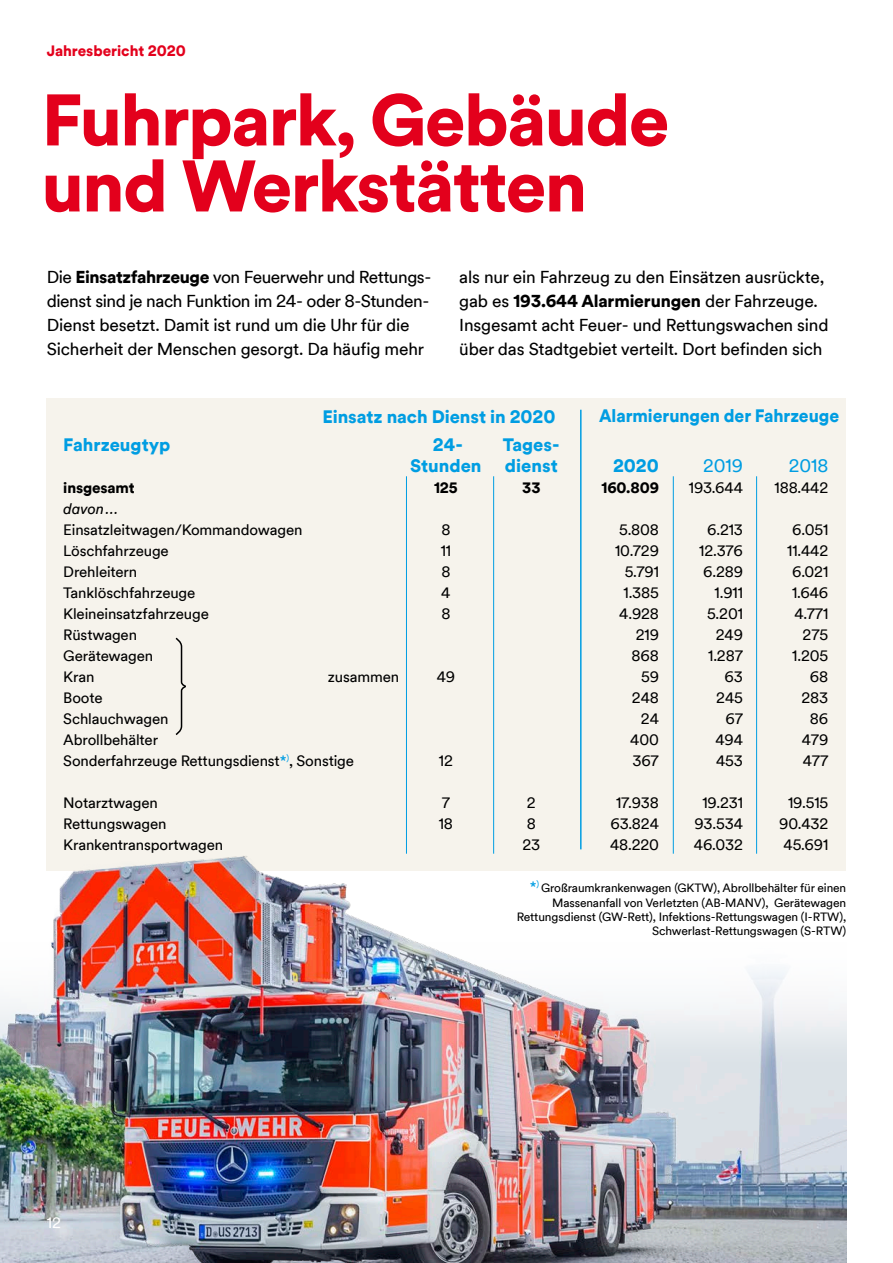
<style>
.page{position:relative;width:893px;height:1263px;background:#fff}
.page>*{position:absolute;margin:0;border:0;box-sizing:border-box;transform-origin:0 0}
.t1{font:900 72px/66px "Duesseldorf Circular TT";letter-spacing:-.025em;color:#e3001c}
.t2{font:900 18px "Duesseldorf Circular TT";letter-spacing:-.005em;color:#009de2}
.t3{font:900 18px "Duesseldorf Circular TT";letter-spacing:-.005em;color:#009de2;scale:.96 1}
.t4{font:18px "Duesseldorf Circular TT";letter-spacing:-.005em;color:#009de2}
.t5{font:17.25px/24px "Duesseldorf Circular TT";letter-spacing:-.01em;color:#000}
.t6{font:15px "Duesseldorf Circular TT";letter-spacing:-.01em;color:#000}
.t7{font:900 15px "Duesseldorf Circular TT";letter-spacing:-.01em;color:#000}
.t8{font:900 15px "Duesseldorf Circular TT";letter-spacing:-.005em;color:#e3001c}
.t9{font:italic 15px "Duesseldorf Circular TT";letter-spacing:-.01em;color:#000}
.t10{font:15px "Duesseldorf Circular TT";color:#fff}
.t11{font:12px/14.4px "Duesseldorf Circular TT";letter-spacing:-.01em;color:#000;text-align:right}
.s1{font-weight:900}
.s2{color:#009de2}
.s3{font-size:15px;color:#009de2}
</style>
<div class="page">
<div style="left:47px;top:398px;width:799px;height:472px;background:#f6f3ec"></div>
<hr style="left:673px;top:476px;width:1px;height:378px;background:#009de2">
<hr style="left:493px;top:476px;width:1px;height:378px;background:#009de2">
<hr style="left:406px;top:476px;width:1px;height:378px;background:#009de2">
<hr style="left:756px;top:476px;width:1px;height:378px;background:#009de2">
<hr style="left:580px;top:410px;width:2px;height:439px;background:#009de2">
<svg style="left:175px;top:637px;width:11px;height:98px"></svg>
<img style="left:687px;top:967px;width:159px;height:296px">
<img style="left:0;top:753px;width:687px;height:510px">
<svg style="left:48px;top:1217px;width:29px;height:28px"></svg>
<p class="t8" style="left:47px;top:40px;width:141px">Jahresbericht 2020</p>
<h1 class="t1" style="left:41px;top:84px;width:630px">Fuhrpark, Gebäude und Werkstätten</h1>
<p class="t5" style="left:47px;top:264px;width:386px">Die <span class="s1">Einsatzfahrzeuge</span> von Feuerwehr und Rettungs&shy;dienst sind je nach Funktion im 24- oder 8-Stunden-Dienst besetzt. Damit ist rund um die Uhr für die Sicherheit der Menschen gesorgt. Da häufig mehr</p>
<p class="t5" style="left:459px;top:264px;width:371px">als nur ein Fahrzeug zu den Einsätzen ausrückte, gab es <span class="s1">193.644 Alarmierungen</span> der Fahrzeuge.<br>Insgesamt acht Feuer- und Rettungswachen sind über das Stadtgebiet verteilt. Dort befinden sich</p>
<p class="t2" style="left:322px;top:404px;width:235px">Einsatz nach Dienst in 2020</p>
<p class="t3" style="left:599px;top:403px;width:252px">Alarmierungen der Fahrzeuge</p>
<p class="t2" style="left:63px;top:432px;width:109px">Fahrzeugtyp</p>
<p class="t2" style="left:433px;top:432px;width:31px">24-</p>
<p class="t2" style="left:503px;top:432px;width:58px">Tages-</p>
<p class="t2" style="left:410px;top:453px;width:73px">Stunden</p>
<p class="t2" style="left:505px;top:453px;width:54px">dienst</p>
<p class="t2" style="left:613px;top:453px;width:47px">2020</p>
<p class="t4" style="left:703px;top:453px;width:41px">2019</p>
<p class="t4" style="left:789px;top:453px;width:41px">2018</p>
<p class="t7" style="left:63px;top:477px;width:73px">insgesamt</p>
<p class="t7" style="left:434px;top:477px;width:25px">125</p>
<p class="t7" style="left:522px;top:477px;width:20px">33</p>
<p class="t7" style="left:601px;top:477px;width:59px">160.809</p>
<p class="t6" style="left:689px;top:477px;width:56px">193.644</p>
<p class="t6" style="left:775px;top:477px;width:55px">188.442</p>
<p class="t9" style="left:63px;top:498px;width:56px">davon …</p>
<p class="t6" style="left:63px;top:519px;width:241px">Einsatzleitwagen/Kommandowagen</p>
<p class="t6" style="left:441px;top:519px;width:11px">8</p>
<p class="t6" style="left:619px;top:519px;width:41px">5.808</p>
<p class="t6" style="left:707px;top:519px;width:37px">6.213</p>
<p class="t6" style="left:792px;top:519px;width:38px">6.051</p>
<p class="t6" style="left:63px;top:540px;width:107px">Löschfahrzeuge</p>
<p class="t6" style="left:441px;top:540px;width:12px">11</p>
<p class="t6" style="left:615px;top:540px;width:45px">10.729</p>
<p class="t6" style="left:699px;top:540px;width:45px">12.376</p>
<p class="t6" style="left:787px;top:540px;width:43px">11.442</p>
<p class="t6" style="left:63px;top:561px;width:76px">Drehleitern</p>
<p class="t6" style="left:441px;top:561px;width:11px">8</p>
<p class="t6" style="left:625px;top:561px;width:36px">5.791</p>
<p class="t6" style="left:703px;top:561px;width:41px">6.289</p>
<p class="t6" style="left:792px;top:561px;width:38px">6.021</p>
<p class="t6" style="left:63px;top:582px;width:134px">Tanklöschfahrzeuge</p>
<p class="t6" style="left:441px;top:582px;width:11px">4</p>
<p class="t6" style="left:624px;top:582px;width:37px">1.385</p>
<p class="t6" style="left:715px;top:582px;width:30px">1.911</p>
<p class="t6" style="left:792px;top:582px;width:38px">1.646</p>
<p class="t6" style="left:63px;top:603px;width:147px">Kleineinsatzfahrzeuge</p>
<p class="t6" style="left:441px;top:603px;width:11px">8</p>
<p class="t6" style="left:619px;top:603px;width:41px">4.928</p>
<p class="t6" style="left:707px;top:603px;width:37px">5.201</p>
<p class="t6" style="left:794px;top:603px;width:35px">4.771</p>
<p class="t6" style="left:63px;top:624px;width:75px">Rüstwagen</p>
<p class="t6" style="left:636px;top:624px;width:25px">219</p>
<p class="t6" style="left:716px;top:624px;width:29px">249</p>
<p class="t6" style="left:803px;top:624px;width:27px">275</p>
<p class="t6" style="left:63px;top:645px;width:91px">Gerätewagen</p>
<p class="t6" style="left:632px;top:645px;width:29px">868</p>
<p class="t6" style="left:708px;top:645px;width:36px">1.287</p>
<p class="t6" style="left:792px;top:645px;width:38px">1.205</p>
<p class="t6" style="left:63px;top:666px;width:33px">Kran</p>
<p class="t6" style="left:328px;top:666px;width:73px">zusammen</p>
<p class="t6" style="left:437px;top:666px;width:20px">49</p>
<p class="t6" style="left:641px;top:666px;width:19px">59</p>
<p class="t6" style="left:725px;top:666px;width:20px">63</p>
<p class="t6" style="left:810px;top:666px;width:20px">68</p>
<p class="t6" style="left:63px;top:687px;width:41px">Boote</p>
<p class="t6" style="left:632px;top:687px;width:29px">248</p>
<p class="t6" style="left:716px;top:687px;width:28px">245</p>
<p class="t6" style="left:801px;top:687px;width:28px">283</p>
<p class="t6" style="left:63px;top:708px;width:107px">Schlauchwagen</p>
<p class="t6" style="left:641px;top:708px;width:20px">24</p>
<p class="t6" style="left:725px;top:708px;width:19px">67</p>
<p class="t6" style="left:810px;top:708px;width:20px">86</p>
<p class="t6" style="left:63px;top:729px;width:96px">Abrollbehälter</p>
<p class="t6" style="left:630px;top:729px;width:30px">400</p>
<p class="t6" style="left:715px;top:729px;width:29px">494</p>
<p class="t6" style="left:802px;top:729px;width:28px">479</p>
<p class="t6" style="left:63px;top:750px;width:292px">Sonderfahrzeuge Rettungsdienst<span class="s2">*</span><sup>)</sup>, Sonstige</p>
<p class="t6" style="left:439px;top:750px;width:16px">12</p>
<p class="t6" style="left:632px;top:750px;width:28px">367</p>
<p class="t6" style="left:716px;top:750px;width:28px">453</p>
<p class="t6" style="left:803px;top:750px;width:27px">477</p>
<p class="t6" style="left:63px;top:792px;width:96px">Notarztwagen</p>
<p class="t6" style="left:442px;top:792px;width:10px">7</p>
<p class="t6" style="left:527px;top:792px;width:10px">2</p>
<p class="t6" style="left:616px;top:792px;width:44px">17.938</p>
<p class="t6" style="left:702px;top:792px;width:42px">19.231</p>
<p class="t6" style="left:788px;top:792px;width:42px">19.515</p>
<p class="t6" style="left:63px;top:813px;width:105px">Rettungswagen</p>
<p class="t6" style="left:439px;top:813px;width:16px">18</p>
<p class="t6" style="left:527px;top:813px;width:11px">8</p>
<p class="t6" style="left:610px;top:813px;width:50px">63.824</p>
<p class="t6" style="left:694px;top:813px;width:50px">93.534</p>
<p class="t6" style="left:779px;top:813px;width:51px">90.432</p>
<p class="t6" style="left:63px;top:834px;width:161px">Krankentransportwagen</p>
<p class="t6" style="left:522px;top:834px;width:19px">23</p>
<p class="t6" style="left:610px;top:834px;width:50px">48.220</p>
<p class="t6" style="left:694px;top:834px;width:51px">46.032</p>
<p class="t6" style="left:784px;top:834px;width:46px">45.691</p>
<p class="t11" style="left:517px;top:880px;width:331px"><span class="s3">*</span><sup>)</sup> Großraumkrankenwagen (GKTW), Abrollbehälter für einen Massenanfall von Verletzten (AB-MANV), Gerätewagen Rettungsdienst (GW-Rett), Infektions-Rettungswagen (I-RTW), Schwerlast-Rettungswagen (S-RTW)</p>
<p class="t10" style="left:47px;top:1212px;width:16px">12</p>
</div>
